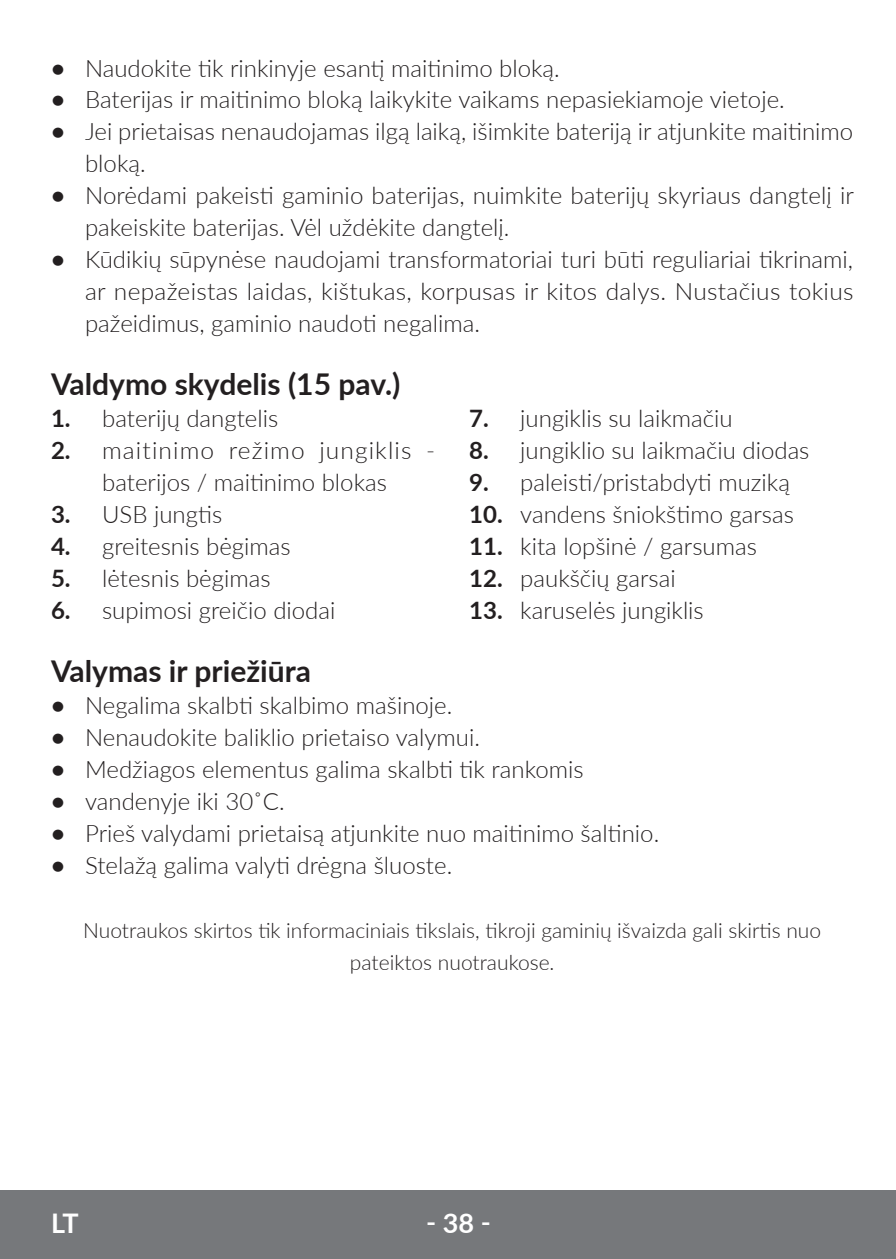
<style>
.page{position:relative;width:896px;height:1259px;background:#fff}
.page>*{position:absolute;margin:0;border:0;box-sizing:border-box;transform-origin:0 0}
.t1{font:700 30px "Lato";color:#231f20}
.t2{font:700 27px "Lato";color:#fff}
.t3{font:300 24px/31.8px "Lato";color:#231f20}
.t4{font:300 24px/31.8px "Lato";letter-spacing:.03em;color:#231f20;text-align:center}
.t5{font:300 21px/31.8px "Lato";color:#231f20;text-align:center}
.s1{font-weight:700}
</style>
<div class="page">
<div style="left:0;top:1190px;width:895px;height:69px;background:#76787b"></div>
<p class="t3" style="left:51px;top:51px;width:510px"><span class="s1">•</span> Naudokite tik rinkinyje esantį maitinimo bloką.</p>
<p class="t3" style="left:51px;top:83px;width:735px"><span class="s1">•</span> Baterijas ir maitinimo bloką laikykite vaikams nepasiekiamoje vietoje.</p>
<p class="t3" style="left:85px;top:115px;width:769px;text-indent:-34px"><span class="s1">•</span> Jei prietaisas nenaudojamas ilgą laiką, išimkite bateriją ir atjunkite maitinimo bloką.</p>
<p class="t3" style="left:85px;top:179px;width:770px;text-indent:-34px"><span class="s1">•</span> Norėdami pakeisti gaminio baterijas, nuimkite baterijų skyriaus dangtelį ir pakeiskite baterijas. Vėl uždėkite dangtelį.</p>
<p class="t3" style="left:85px;top:242px;width:769px;text-align:justify;text-indent:-34px"><span class="s1">•</span> Kūdikių sūpynėse naudojami transformatoriai turi būti reguliariai tikrinami, ar nepažeistas laidas, kištukas, korpusas ir kitos dalys. Nustačius tokius pažeidimus, gaminio naudoti negalima.</p>
<p class="t1" style="left:51px;top:362px;width:351px">Valdymo skydelis (15 pav.)</p>
<p class="t3" style="left:51px;top:402px;width:229px"><span class="s1">1.</span> baterijų dangtelis</p>
<p class="t4" style="left:51px;top:434px;width:385px"><span class="s1">2.</span> maitinimo režimo jungiklis - baterijos / maitinimo blokas</p>
<p class="t3" style="left:51px;top:498px;width:173px"><span class="s1">3.</span> USB jungtis</p>
<p class="t3" style="left:51px;top:530px;width:241px"><span class="s1">4.</span> greitesnis bėgimas</p>
<p class="t3" style="left:51px;top:561px;width:221px"><span class="s1">5.</span> lėtesnis bėgimas</p>
<p class="t3" style="left:51px;top:593px;width:286px"><span class="s1">6.</span> supimosi greičio diodai</p>
<p class="t3" style="left:469px;top:402px;width:265px"><span class="s1">7.</span> jungiklis su laikmačiu</p>
<p class="t3" style="left:469px;top:434px;width:342px"><span class="s1">8.</span> jungiklio su laikmačiu diodas</p>
<p class="t3" style="left:469px;top:466px;width:322px"><span class="s1">9.</span> paleisti/pristabdyti muziką</p>
<p class="t3" style="left:469px;top:498px;width:326px"><span class="s1">10.</span> vandens šniokštimo garsas</p>
<p class="t3" style="left:469px;top:530px;width:289px"><span class="s1">11.</span> kita lopšinė / garsumas</p>
<p class="t3" style="left:469px;top:561px;width:208px"><span class="s1">12.</span> paukščių garsai</p>
<p class="t3" style="left:469px;top:593px;width:236px"><span class="s1">13.</span> karuselės jungiklis</p>
<p class="t1" style="left:51px;top:649px;width:261px">Valymas ir priežiūra</p>
<p class="t3" style="left:51px;top:689px;width:403px"><span class="s1">•</span> Negalima skalbti skalbimo mašinoje.</p>
<p class="t3" style="left:51px;top:721px;width:430px"><span class="s1">•</span> Nenaudokite baliklio prietaiso valymui.</p>
<p class="t3" style="left:51px;top:753px;width:534px"><span class="s1">•</span> Medžiagos elementus galima skalbti tik rankomis</p>
<p class="t3" style="left:51px;top:785px;width:235px"><span class="s1">•</span> vandenyje iki 30˚C.</p>
<p class="t3" style="left:51px;top:817px;width:609px"><span class="s1">•</span> Prieš valydami prietaisą atjunkite nuo maitinimo šaltinio.</p>
<p class="t3" style="left:51px;top:848px;width:403px"><span class="s1">•</span> Stelažą galima valyti drėgna šluoste.</p>
<p class="t5" style="left:83px;top:913px;width:739px">Nuotraukos skirtos tik informaciniais tikslais, tikroji gaminių išvaizda gali skirtis nuo pateiktos nuotraukose.</p>
<p class="t2" style="left:51px;top:1203px;width:29px">LT</p>
<p class="t2" style="left:426px;top:1203px;width:66px">‑ 38 ‑</p>
</div>
